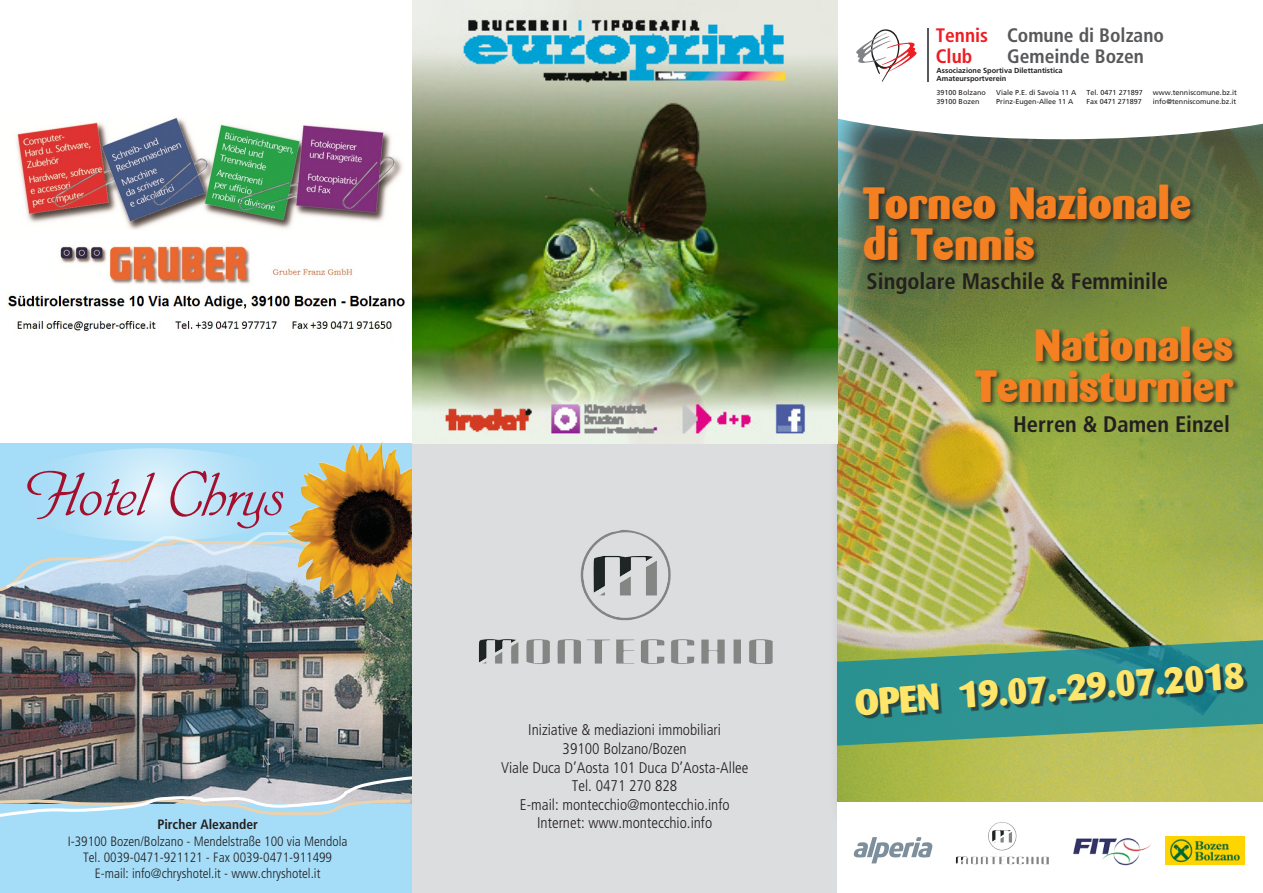
<style>
.page{position:relative;width:1263px;height:893px;background:#fff}
.page>*{position:absolute;margin:0;border:0;box-sizing:border-box;transform-origin:0 0}
.t1{font:69.15px "Phyllis D";color:#a40f2e}
.t2{font:800 45px "Barmeno";color:#f58021}
.t3{font:800 37.5px "Barmeno";color:#ffe569}
.t4{font:700 condensed 22.5px "Frutiger";color:#231f20}
.t5{font:700 condensed 19.5px "Frutiger";color:#57585a}
.t6{font:700 condensed 19.5px "Frutiger";color:#ee1d23}
.t7{font:300 condensed 15.45px "Frutiger";color:#231f20}
.t8{font:300 condensed 13.5px "Frutiger";color:#231f20}
.t9{font:700 condensed 13.5px "Frutiger";color:#231f20}
.t10{font:700 7.35px "Frutiger";color:#231f20}
.t11{font:7.2px "Frutiger";color:#231f20}
.s1{color:#ee1d23}
</style>
<div class="page">
<div style="left:0;top:444px;width:412px;height:449px;background:#a5dcf7"></div>
<img style="left:0;top:685px;width:412px;height:89px">
<img style="left:0;top:482px;width:412px;height:203px">
<svg style="left:5px;top:448px;width:299px;height:93px"></svg>
<svg style="left:0;top:774px;width:412px;height:43px"></svg>
<svg style="left:0;top:530px;width:412px;height:64px"></svg>
<img style="left:287px;top:442px;width:95px;height:90px">
<div style="left:412px;top:443px;width:425px;height:450px;background:#dcdddf"></div>
<img style="left:479px;top:530px;width:294px;height:134px">
<img style="left:838px;top:139px;width:425px;height:663px">
<svg style="left:837px;top:0;width:426px;height:139px"></svg>
<img style="left:956px;top:822px;width:93px;height:42px">
<img style="left:1073px;top:838px;width:78px;height:28px">
<svg style="left:838px;top:637px;width:425px;height:109px;background:#639f7d"></svg>
<div style="left:858px;top:665px;width:389px;height:54px;background:#231f20;opacity:.65"></div>
<div style="left:862px;top:184px;width:336px;height:83px;background:#231f20;opacity:.75"></div>
<div style="left:974px;top:326px;width:267px;height:83px;background:#231f20;opacity:.75"></div>
<svg style="left:855px;top:25px;width:63px;height:57px"></svg>
<hr style="left:928px;top:29px;width:1px;height:53px;background:#57585a">
<img style="left:412px;top:0;width:425px;height:443px">
<img style="left:8px;top:118px;width:397px;height:213px">
<svg style="left:854px;top:837px;width:78px;height:26px"></svg>
<img style="left:1165px;top:836px;width:79px;height:28px">
<p class="t1" style="left:22px;top:461px;width:263px">Hotel Chrys</p>
<p class="t9" style="left:157px;top:817px;width:102px">Pircher Alexander</p>
<p class="t8" style="left:68px;top:833px;width:281px">I-39100 Bozen/Bolzano - Mendelstraße 100 via Mendola</p>
<p class="t8" style="left:83px;top:849px;width:251px">Tel. 0039-0471-921121 - Fax 0039-0471-911499</p>
<p class="t8" style="left:95px;top:865px;width:227px">E-mail: info@chryshotel.it - www.chryshotel.it</p>
<p class="t7" style="left:528px;top:721px;width:194px">Iniziative &amp; mediazioni immobiliari</p>
<p class="t7" style="left:563px;top:740px;width:126px">39100 Bolzano/Bozen</p>
<p class="t7" style="left:501px;top:758px;width:249px">Viale Duca D’Aosta 101 Duca D’Aosta-Allee</p>
<p class="t7" style="left:572px;top:777px;width:107px">Tel. 0471 270 828</p>
<p class="t7" style="left:520px;top:795px;width:211px">E-mail: montecchio@montecchio.info</p>
<p class="t7" style="left:537px;top:814px;width:176px">Internet: www.montecchio.info</p>
<p class="t5" style="left:936px;top:24px;width:230px"><span class="s1">Tennis</span> Comune di Bolzano</p>
<p class="t6" style="left:936px;top:44px;width:38px">Club</p>
<p class="t5" style="left:1007px;top:44px;width:138px">Gemeinde Bozen</p>
<p class="t10" style="left:936px;top:66px;width:127px">Associazione Sportiva Dilettantistica</p>
<p class="t10" style="left:936px;top:75px;width:71px">Amateursportverein</p>
<p class="t11" style="left:936px;top:89px;width:51px">39100 Bolzano</p>
<p class="t11" style="left:936px;top:97px;width:44px">39100 Bozen</p>
<p class="t11" style="left:996px;top:89px;width:82px">Viale P.E. di Savoia 11 A</p>
<p class="t11" style="left:996px;top:97px;width:79px">Prinz-Eugen-Allee 11 A</p>
<p class="t11" style="left:1086px;top:89px;width:58px">Tel. 0471 271897</p>
<p class="t11" style="left:1086px;top:97px;width:57px">Fax 0471 271897</p>
<p class="t11" style="left:1153px;top:89px;width:86px">www.tenniscomune.bz.it</p>
<p class="t11" style="left:1153px;top:97px;width:85px">info@tenniscomune.bz.it</p>
<p class="t2" style="left:863px;top:176px;width:330px">Torneo Nazionale</p>
<p class="t2" style="left:863px;top:216px;width:173px">di Tennis</p>
<p class="t4" style="left:867px;top:268px;width:303px">Singolare Maschile &amp; Femminile</p>
<p class="t2" style="left:1034px;top:318px;width:200px">Nationales</p>
<p class="t2" style="left:975px;top:358px;width:259px">Tennisturnier</p>
<p class="t4" style="left:1013px;top:411px;width:218px">Herren &amp; Damen Einzel</p>
<p class="t3" style="left:853px;top:679px;width:392px;rotate:-4deg">OPEN 19.07.-29.07.2018</p>
</div>
